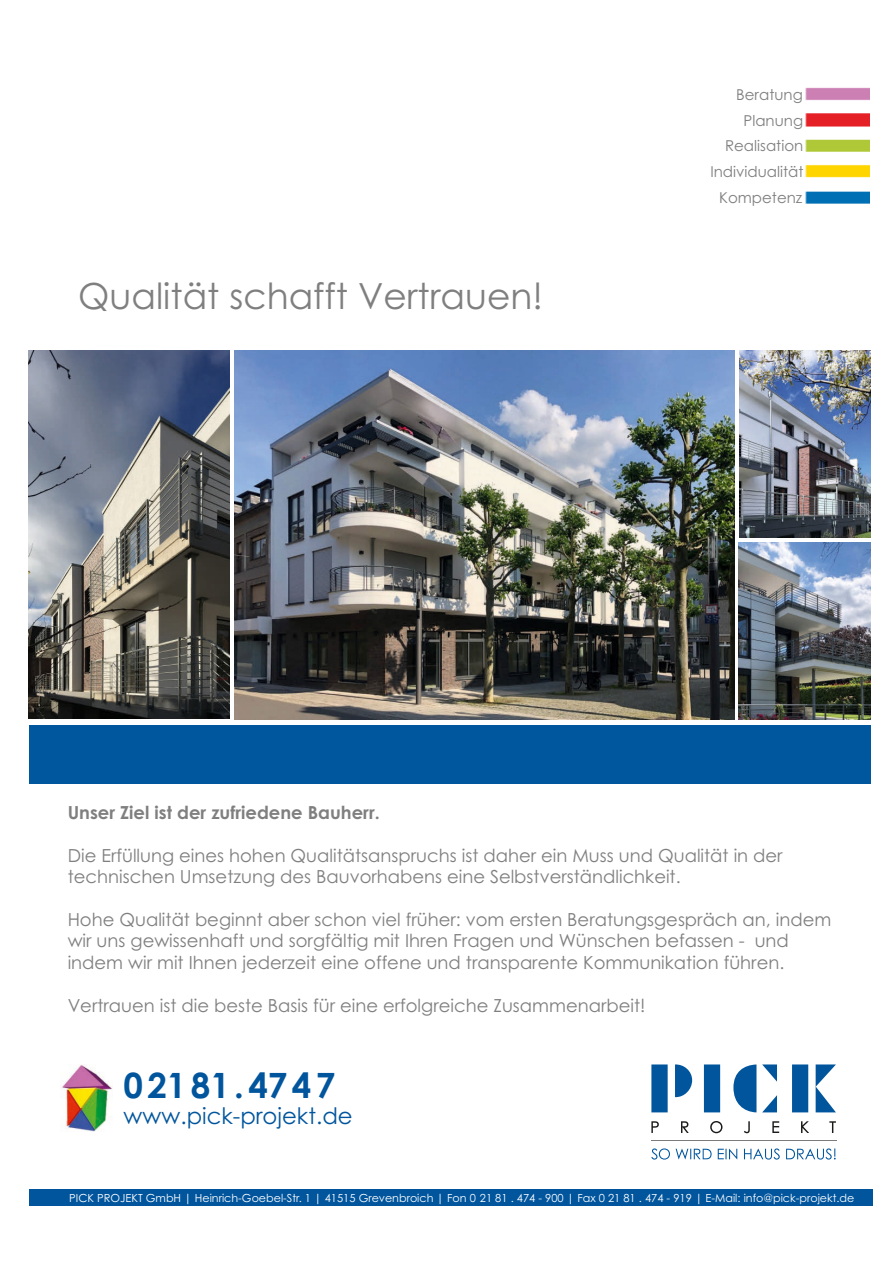
<style>
.page{position:relative;width:893px;height:1263px;background:#fff}
.page>*{position:absolute;margin:0;border:0;box-sizing:border-box;transform-origin:0 0}
.t1{font:36px "Century Gothic";color:#7f7f7f}
.t2{font:700 34.95px "Century Gothic";color:#00559d}
.t3{font:22.8px "Century Gothic";color:#00559d}
.t4{font:18px/21.5px "Century Gothic";color:#7f7f7f}
.t5{font:700 18px "Century Gothic";color:#7f7f7f}
.t6{font:15px/26px "Century Gothic";color:#7f7f7f;text-align:center}
.t7{font:11.1px "Century Gothic";color:#fff}
</style>
<div class="page">
<div style="left:29px;top:726px;width:842px;height:58px;background:#00579d"></div>
<img style="left:28px;top:350px;width:201px;height:369px">
<img style="left:738px;top:542px;width:132px;height:177px">
<img style="left:739px;top:351px;width:131px;height:187px">
<div style="left:29px;top:1189px;width:844px;height:17px;background:#00559d"></div>
<img style="left:61px;top:1065px;width:51px;height:66px">
<svg style="left:651px;top:1121px;width:185px;height:12px"></svg>
<hr style="left:651px;top:1140px;width:185px;height:1px;background:#7b7b7a">
<svg style="left:651px;top:1064px;width:185px;height:48px"></svg>
<svg style="left:651px;top:1148px;width:185px;height:11px"></svg>
<img style="left:805px;top:87px;width:65px;height:117px">
<img style="left:235px;top:350px;width:499px;height:369px">
<p class="t1" style="left:78px;top:270px;width:466px">Qualität schafft Vertrauen!</p>
<p class="t6" style="left:736px;top:81px;width:68px;line-height:26.7px">Beratung<br>Planung</p>
<p class="t6" style="left:710px;top:132px;width:95px;text-align:right">Realisation<br>Individualität<br>Kompetenz</p>
<p class="t5" style="left:68px;top:798px;width:314px">Unser Ziel ist der zufriedene Bauherr.</p>
<p class="t4" style="left:68px;top:844px;width:716px">Die Erfüllung eines hohen Qualitätsanspruchs ist daher ein Muss und Qualität in der technischen Umsetzung des Bauvorhabens eine Selbstverständlichkeit.</p>
<p class="t4" style="left:68px;top:908px;width:765px">Hohe Qualität beginnt aber schon viel früher: vom ersten Beratungsgespräch an, indem wir uns gewissenhaft und sorgfältig mit Ihren Fragen und Wünschen befassen - und indem wir mit Ihnen jederzeit eine offene und transparente Kommunikation führen.</p>
<p class="t4" style="left:68px;top:994px;width:579px">Vertrauen ist die beste Basis für eine erfolgreiche Zusammenarbeit!</p>
<p class="t2" style="left:124px;top:1059px;width:213px">0 21 81 . 47 4 7</p>
<p class="t3" style="left:124px;top:1100px;width:231px">www.pick-projekt.de</p>
<p class="t7" style="left:69px;top:1190px;width:787px">PICK PROJEKT GmbH | Heinrich-Goebel-Str. 1 | 41515 Grevenbroich | Fon 0 21 81 . 474 - 900 | Fax 0 21 81 . 474 - 919 | E-Mail: info@pick-projekt.de</p>
</div>
